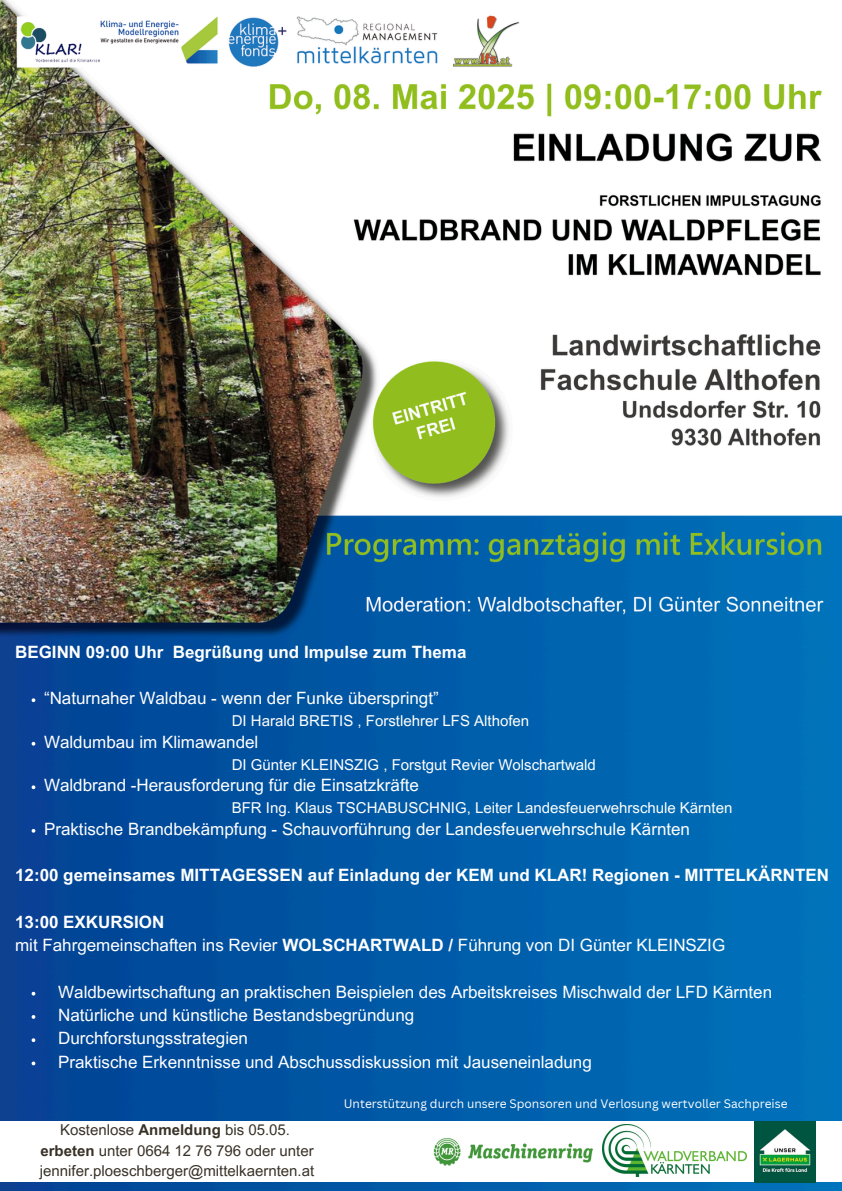
<style>
.page{position:relative;width:842px;height:1191px;background:#fff}
.page>*{position:absolute;margin:0;border:0;box-sizing:border-box;transform-origin:0 0}
.t1{font:17px/23.2px "Arial MT Pro";color:#fff}
.t2{font:700 17px "Arial MT Pro";color:#fff}
.t3{font:15px "Arial MT Pro";color:#fff}
.t4{font:15px/20.2px "Arial MT Pro";color:#383126;text-align:center}
.t5{font:12px "Canva Sans";color:#fff}
.s1{font-weight:700}
</style>
<div class="page">
<img style="left:0;top:0;width:842px;height:1190px">
<div style="left:0;top:1121px;width:842px;height:60px;background:#fff"></div>
<img style="left:433px;top:1138px;width:161px;height:28px">
<img style="left:754px;top:1121px;width:61px;height:60px">
<img style="left:603px;top:1124px;width:143px;height:52px">
<img style="left:15px;top:16px;width:89px;height:54px">
<svg style="left:32px;top:698px;width:3px;height:4px"></svg>
<svg style="left:32px;top:741px;width:3px;height:4px"></svg>
<svg style="left:32px;top:785px;width:3px;height:4px"></svg>
<svg style="left:32px;top:828px;width:3px;height:4px"></svg>
<svg style="left:32px;top:991px;width:3px;height:4px"></svg>
<svg style="left:32px;top:1014px;width:3px;height:4px"></svg>
<svg style="left:32px;top:1061px;width:3px;height:4px"></svg>
<p class="t2" style="left:15px;top:645px;width:453px">BEGINN 09:00 Uhr Begrüßung und Impulse zum Thema</p>
<p class="t1" style="left:44px;top:688px;width:396px">“Naturnaher Waldbau - wenn der Funke überspringt”</p>
<h1 class="t3" style="left:232px;top:715px;width:299px">DI Harald BRETIS , Forstlehrer LFS Althofen</h1>
<p class="t1" style="left:44px;top:732px;width:216px">Waldumbau im Klimawandel</p>
<h3 class="t3" style="left:232px;top:758px;width:365px">DI Günter KLEINSZIG , Forstgut Revier Wolschartwald</h3>
<p class="t1" style="left:44px;top:775px;width:376px">Waldbrand -Herausforderung für die Einsatzkräfte</p>
<h3 class="t3" style="left:232px;top:802px;width:502px">BFR Ing. Klaus TSCHABUSCHNIG, Leiter Landesfeuerwehrschule Kärnten</h3>
<p class="t1" style="left:44px;top:819px;width:648px">Praktische Brandbekämpfung - Schauvorführung der Landesfeuerwehrschule Kärnten</p>
<h3 class="t2" style="left:15px;top:869px;width:815px">12:00 gemeinsames MITTAGESSEN auf Einladung der KEM und KLAR! Regionen - MITTELKÄRNTEN</h3>
<p class="t1" style="left:15px;top:912px;width:712px"><span class="s1">13:00 EXKURSION<br></span>mit Fahrgemeinschaften ins Revier <span class="s1">WOLSCHARTWALD /</span> Führung von DI Günter KLEINSZIG</p>
<h1 class="t1" style="left:58px;top:982px;width:715px">Waldbewirtschaftung an praktischen Beispielen des Arbeitskreises Mischwald der LFD Kärnten</h1>
<h2 class="t1" style="left:58px;top:1005px;width:358px">Natürliche und künstliche Bestandsbegründung</h2>
<p class="t1" style="left:58px;top:1028px;width:191px">Durchforstungsstrategien</p>
<p class="t1" style="left:58px;top:1051px;width:535px">Praktische Erkenntnisse und Abschussdiskussion mit Jauseneinladung</p>
<p class="t4" style="left:40px;top:1121px;width:276px">Kostenlose <span class="s1">Anmeldung</span> bis 05.05. <span class="s1">erbeten</span> unter 0664 12 76 796 oder unter jennifer.ploeschberger@mittelkaernten.at</p>
<p class="t5" style="left:344px;top:1094px;width:445px">Unterstützung durch unsere Sponsoren und Verlosung wertvoller Sachpreise</p>
</div>
